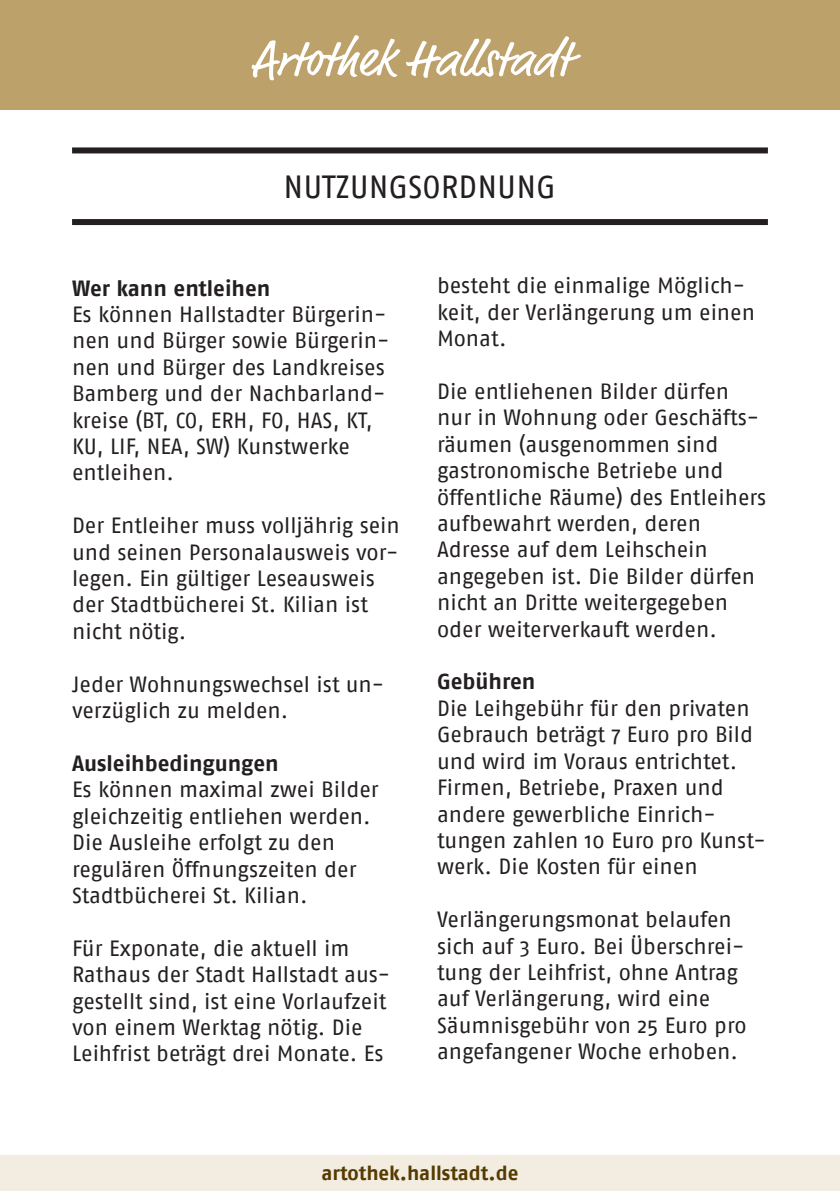
<style>
.page{position:relative;width:840px;height:1191px;background:#fff}
.page>*{position:absolute;margin:0;border:0;box-sizing:border-box;transform-origin:0 0}
.t1{font:50px "Market";color:#fff}
.t2{font:32px "Fago No";color:#231f20}
.t3{font:22px/26.4px "Fago No";letter-spacing:-.005em;color:#231f20}
.t4{font:22px "Fago No Bold Lf";color:#231f20}
.t5{font:20px "Fago No Bold Lf";color:#563b00}
</style>
<div class="page">
<div style="left:0;top:0;width:839px;height:109px;background:#bda16b"></div>
<div style="left:0;top:1155px;width:839px;height:36px;background:#f2ece1"></div>
<div style="left:72px;top:147px;width:695px;height:6px;background:#231f20"></div>
<div style="left:72px;top:219px;width:695px;height:6px;background:#231f20"></div>
<p class="t1" style="left:251px;top:29px;width:321px">Artothek Hallstadt</p>
<p class="t2" style="left:283px;top:169px;width:274px">NUTZUNGSORDNUNG</p>
<p class="t4" style="left:72px;top:275px;width:200px">Wer kann entleihen</p>
<p class="t3" style="left:72px;top:301px;width:318px">Es können Hallstadter Bürgerin&shy;nen und Bürger sowie Bürgerin&shy;nen und Bürger des Landkreises<br>Bamberg und der Nachbarland&shy;kreise (BT, CO, ERH, FO, HAS, KT,<br>KU, LIF, NEA, SW) Kunstwerke entleihen.</p>
<p class="t3" style="left:72px;top:512px;width:329px">Der Entleiher muss volljährig sein und seinen Personalausweis vor&shy;legen. Ein gültiger Leseausweis der Stadtbücherei St. Kilian ist nicht nötig.</p>
<p class="t3" style="left:72px;top:670px;width:313px">Jeder Wohnungswechsel ist un&shy;verzüglich zu melden.</p>
<p class="t4" style="left:72px;top:750px;width:208px">Ausleihbedingungen</p>
<p class="t3" style="left:72px;top:776px;width:308px">Es können maximal zwei Bilder gleichzeitig entliehen werden.</p>
<p class="t3" style="left:72px;top:829px;width:286px">Die Ausleihe erfolgt zu den regulären Öffnungszeiten der<br>Stadtbücherei St. Kilian.</p>
<p class="t3" style="left:72px;top:934px;width:319px">Für Exponate, die aktuell im<br>Rathaus der Stadt Hallstadt aus&shy;gestellt sind, ist eine Vorlaufzeit von einem Werktag nötig. Die<br>Leihfrist beträgt drei Monate. Es</p>
<p class="t3" style="left:437px;top:272px;width:319px">besteht die einmalige Möglich&shy;keit, der Verlängerung um einen<br>Monat.</p>
<p class="t3" style="left:437px;top:378px;width:330px">Die entliehenen Bilder dürfen nur in Wohnung oder Geschäfts&shy;räumen (ausgenommen sind gastronomische Betriebe und öffentliche Räume) des Entleihers aufbewahrt werden, deren<br>Adresse auf dem Leihschein angegeben ist. Die Bilder dürfen nicht an Dritte weitergegeben oder weiterverkauft werden.</p>
<p class="t4" style="left:437px;top:669px;width:100px">Gebühren</p>
<p class="t3" style="left:437px;top:695px;width:330px">Die Leihgebühr für den privaten<br>Gebrauch beträgt 7 Euro pro Bild und wird im Voraus entrichtet.<br>Firmen, Betriebe, Praxen und andere gewerbliche Einrich&shy;tungen zahlen 10 Euro pro Kunst&shy;werk. Die Kosten für einen</p>
<p class="t3" style="left:437px;top:906px;width:311px">Verlängerungsmonat belaufen sich auf 3 Euro. Bei Überschrei&shy;tung der Leihfrist, ohne Antrag auf Verlängerung, wird eine<br>Säumnisgebühr von 25 Euro pro angefangener Woche erhoben.</p>
<p class="t5" style="left:321px;top:1161px;width:198px">artothek.hallstadt.de</p>
</div>
